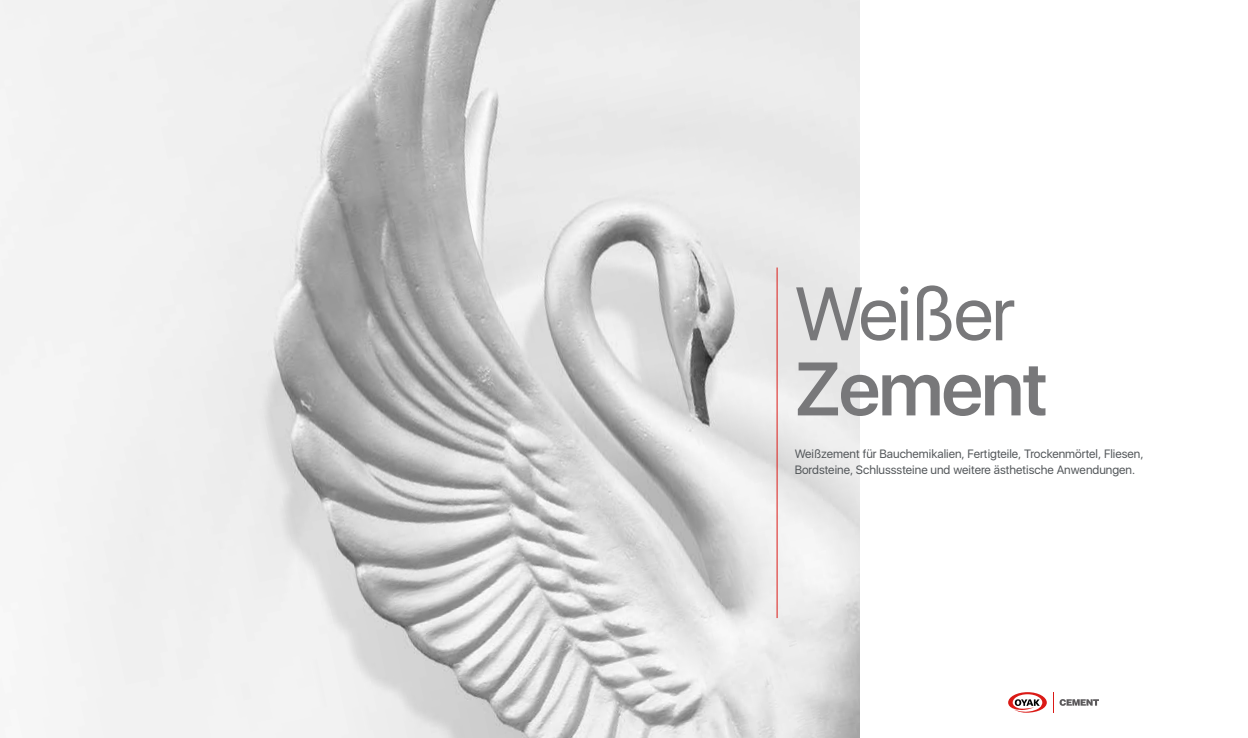
<style>
.page{position:relative;width:1248px;height:738px;background:#fff}
.page>*{position:absolute;margin:0;border:0;box-sizing:border-box;transform-origin:0 0}
.t1{font:75px "SFUI Display";letter-spacing:-.025em;color:#78787a}
.t2{font:600 75px "SFUI Display";letter-spacing:-.025em;color:#78787a}
.t3{font:12px/16px "SFUI Display";color:#53575a}
</style>
<div class="page">
<img style="left:0;top:0;width:859px;height:737px">
<hr style="left:776px;top:267px;width:1px;height:350px;background:#db1a16">
<svg style="left:1008px;top:692px;width:38px;height:20px"></svg>
<svg style="left:1059px;top:699px;width:39px;height:6px"></svg>
<h1 class="t1" style="left:794px;top:259px;width:222px">Weißer</h1>
<h1 class="t2" style="left:794px;top:334px;width:255px">Zement</h1>
<p class="t3" style="left:794px;top:444px;width:350px">Weißzement für Bauchemikalien, Fertigteile, Trockenmörtel, Fliesen,<br>Bordsteine, Schlusssteine und weitere ästhetische Anwendungen.</p>
</div>
